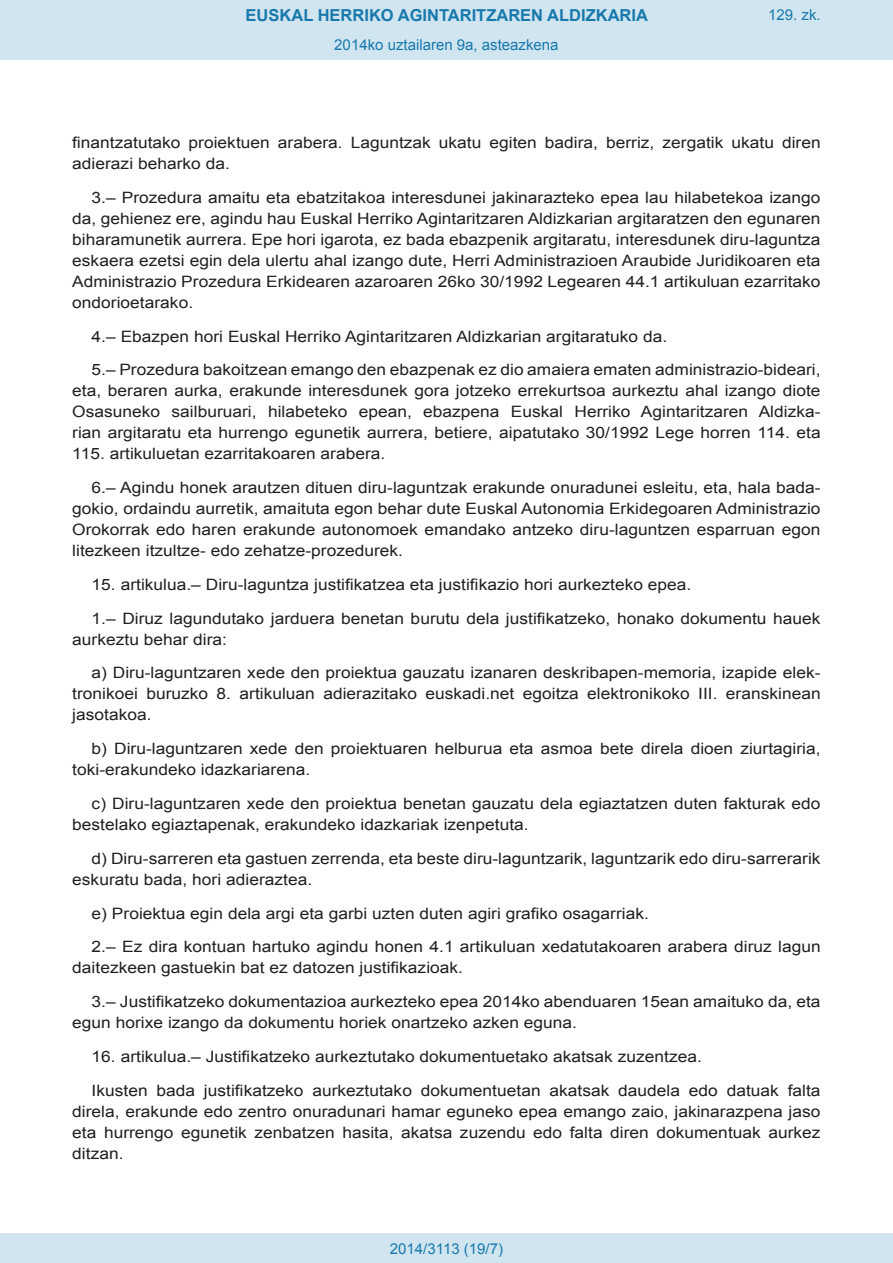
<style>
.page{position:relative;width:893px;height:1263px;background:#fff}
.page>*{position:absolute;margin:0;border:0;box-sizing:border-box;transform-origin:0 0}
.t1{font:700 16.5px "Arial";color:#1879ad}
.BOPVDetalle{font:15.6px/21px "Arial";color:#231f20;scale:1.11 1}
.Paginacion_Centro{font:15px "Arial";color:#1879ad}
</style>
<div class="page">
<div style="left:0;top:0;width:893px;height:60px;background:#d0e5f0"></div>
<div style="left:0;top:1233px;width:893px;height:30px;background:#d0e5f0"></div>
<p class="t1" style="left:246px;top:4px;width:404px">EUSKAL HERRIKO AGINTARITZAREN ALDIZKARIA</p>
<p class="Paginacion_Centro" style="left:334px;top:35px;width:226px">2014ko uztailaren 9a, asteazkena</p>
<p class="Paginacion_Centro" style="left:768px;top:5px;width:54px">129. zk.</p>
<p class="BOPVDetalle" style="left:72px;top:132px;width:676px">finantzatutako proiektuen arabera. Laguntzak ukatu egiten badira, berriz, zergatik ukatu diren adierazi beharko da.</p>
<p class="BOPVDetalle" style="left:72px;top:187px;width:676px;text-align:justify;text-indent:19px">3.– Prozedura amaitu eta ebatzitakoa interesdunei jakinarazteko epea lau hilabetekoa izango da, gehienez ere, agindu hau Euskal Herriko Agintaritzaren Aldizkarian argitaratzen den egunaren biharamunetik aurrera. Epe hori igarota, ez bada ebazpenik argitaratu, interesdunek diru-laguntza eskaera ezetsi egin dela ulertu ahal izango dute, Herri Administrazioen Araubide Juridikoaren eta Administrazio Prozedura Erkidearen azaroaren 26ko 30/1992 Legearen 44.1 artikuluan ezarritako ondorioetarako.</p>
<p class="BOPVDetalle" style="left:92px;top:326px;width:520px">4.– Ebazpen hori Euskal Herriko Agintaritzaren Aldizkarian argitaratuko da.</p>
<p class="BOPVDetalle" style="left:72px;top:360px;width:676px;text-align:justify;text-indent:19px">5.– Prozedura bakoitzean emango den ebazpenak ez dio amaiera ematen administrazio-bideari, eta, beraren aurka, erakunde interesdunek gora jotzeko errekurtsoa aurkeztu ahal izango diote Osasuneko sailburuari, hilabeteko epean, ebazpena Euskal Herriko Agintaritzaren Aldizka&shy;rian argitaratu eta hurrengo egunetik aurrera, betiere, aipatutako 30/1992 Lege horren 114. eta 115. artikuluetan ezarritakoaren arabera.</p>
<p class="BOPVDetalle" style="left:72px;top:477px;width:676px;text-align:justify;text-indent:19px">6.– Agindu honek arautzen dituen diru-laguntzak erakunde onuradunei esleitu, eta, hala bada&shy;gokio, ordaindu aurretik, amaituta egon behar dute Euskal Autonomia Erkidegoaren Administrazio Orokorrak edo haren erakunde autonomoek emandako antzeko diru-laguntzen esparruan egon litezkeen itzultze- edo zehatze-prozedurek.</p>
<p class="BOPVDetalle" style="left:92px;top:574px;width:542px">15. artikulua.– Diru-laguntza justifikatzea eta justifikazio hori aurkezteko epea.</p>
<p class="BOPVDetalle" style="left:72px;top:608px;width:676px;text-indent:19px">1.– Diruz lagundutako jarduera benetan burutu dela justifikatzeko, honako dokumentu hauek aurkeztu behar dira:</p>
<p class="BOPVDetalle" style="left:72px;top:663px;width:676px;text-align:justify;text-indent:19px">a) Diru-laguntzaren xede den proiektua gauzatu izanaren deskribapen-memoria, izapide elek&shy;tronikoei buruzko 8. artikuluan adierazitako euskadi.net egoitza elektronikoko III. eranskinean jasotakoa.</p>
<p class="BOPVDetalle" style="left:72px;top:738px;width:676px;text-indent:19px">b) Diru-laguntzaren xede den proiektuaren helburua eta asmoa bete direla dioen ziurtagiria, toki-erakundeko idazkariarena.</p>
<p class="BOPVDetalle" style="left:72px;top:793px;width:676px;text-indent:19px">c) Diru-laguntzaren xede den proiektua benetan gauzatu dela egiaztatzen duten fakturak edo bestelako egiaztapenak, erakundeko idazkariak izenpetuta.</p>
<p class="BOPVDetalle" style="left:72px;top:848px;width:676px;text-indent:19px">d) Diru-sarreren eta gastuen zerrenda, eta beste diru-laguntzarik, laguntzarik edo diru-sarrerarik eskuratu bada, hori adieraztea.</p>
<p class="BOPVDetalle" style="left:92px;top:903px;width:503px">e) Proiektua egin dela argi eta garbi uzten duten agiri grafiko osagarriak.</p>
<p class="BOPVDetalle" style="left:72px;top:936px;width:676px;text-indent:19px">2.– Ez dira kontuan hartuko agindu honen 4.1 artikuluan xedatutakoaren arabera diruz lagun daitezkeen gastuekin bat ez datozen justifikazioak.</p>
<p class="BOPVDetalle" style="left:72px;top:991px;width:676px;text-indent:19px">3.– Justifikatzeko dokumentazioa aurkezteko epea 2014ko abenduaren 15ean amaituko da, eta egun horixe izango da dokumentu horiek onartzeko azken eguna.</p>
<p class="BOPVDetalle" style="left:92px;top:1046px;width:551px">16. artikulua.– Justifikatzeko aurkeztutako dokumentuetako akatsak zuzentzea.</p>
<p class="BOPVDetalle" style="left:72px;top:1080px;width:676px;text-align:justify;text-indent:19px">Ikusten bada justifikatzeko aurkeztutako dokumentuetan akatsak daudela edo datuak falta direla, erakunde edo zentro onuradunari hamar eguneko epea emango zaio, jakinarazpena jaso eta hurrengo egunetik zenbatzen hasita, akatsa zuzendu edo falta diren dokumentuak aurkez ditzan.</p>
<p class="Paginacion_Centro" style="left:390px;top:1238px;width:115px">2014/3113 (19/7)</p>
</div>
